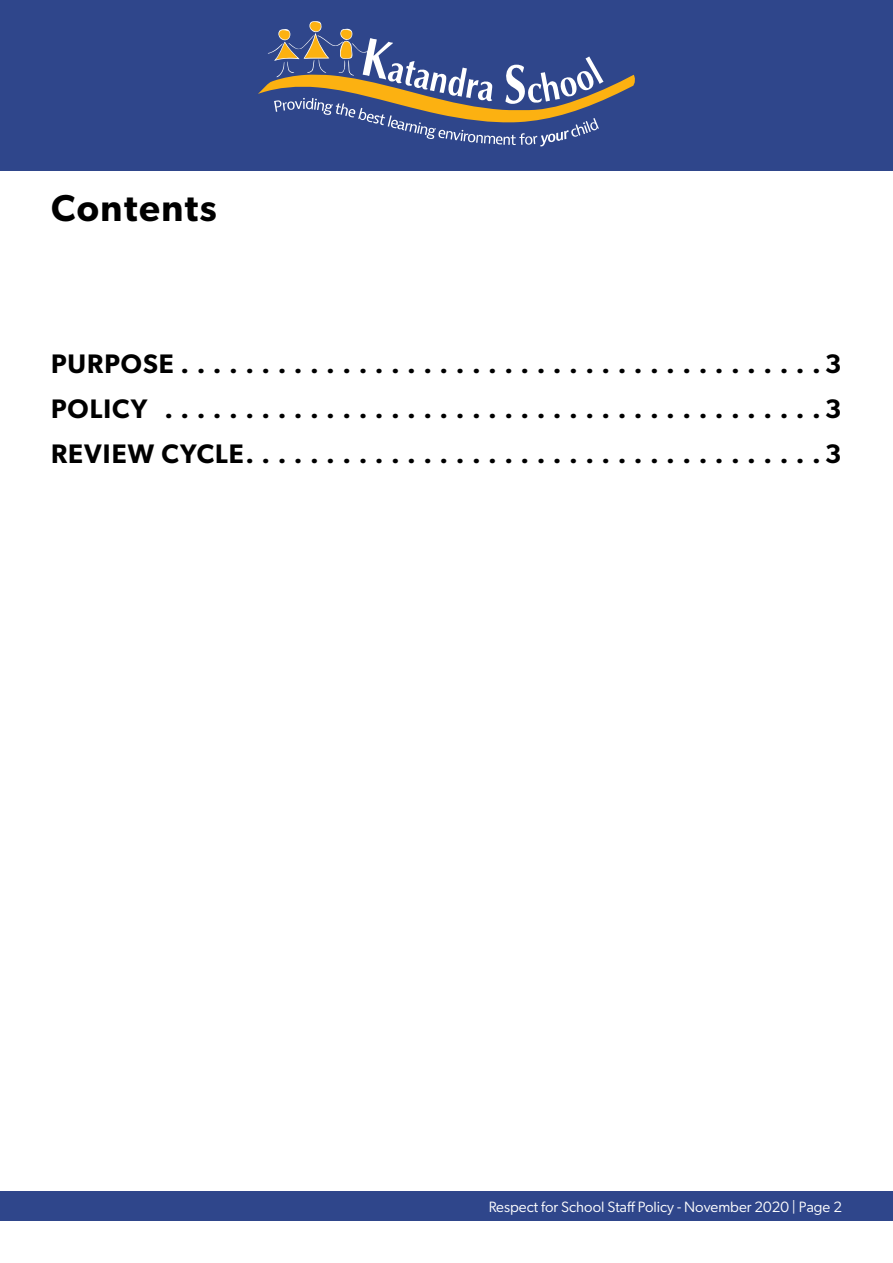
<style>
.page{position:relative;width:893px;height:1263px;background:#fff}
.page>*{position:absolute;margin:0;border:0;box-sizing:border-box;transform-origin:0 0}
.t1{font:600 37.5px "Gibson";letter-spacing:.04em;color:#000}
.t2{font:600 26.85px/45px "Gibson";letter-spacing:.04em;color:#000;text-align:justify}
.t3{font:15px "Gibson";color:#fff}
</style>
<div class="page">
<div style="left:0;top:0;width:893px;height:170px;background:#2f468b"></div>
<svg style="left:258px;top:21px;width:377px;height:125px"></svg>
<div style="left:0;top:1191px;width:893px;height:29px;background:#2f468b"></div>
<h1 class="t1" style="left:51px;top:186px;width:167px">Contents</h1>
<p class="t2" style="left:51px;top:340px;width:792px">PURPOSE . . . . . . . . . . . . . . . . . . . . . . . . . . . . . . . . . . . . . . . 3<br>POLICY . . . . . . . . . . . . . . . . . . . . . . . . . . . . . . . . . . . . . . . . 3<br>REVIEW CYCLE . . . . . . . . . . . . . . . . . . . . . . . . . . . . . . . . . . . 3</p>
<p class="t3" style="left:489px;top:1197px;width:355px">Respect for School Staff Policy - November 2020 | Page 2</p>
</div>
